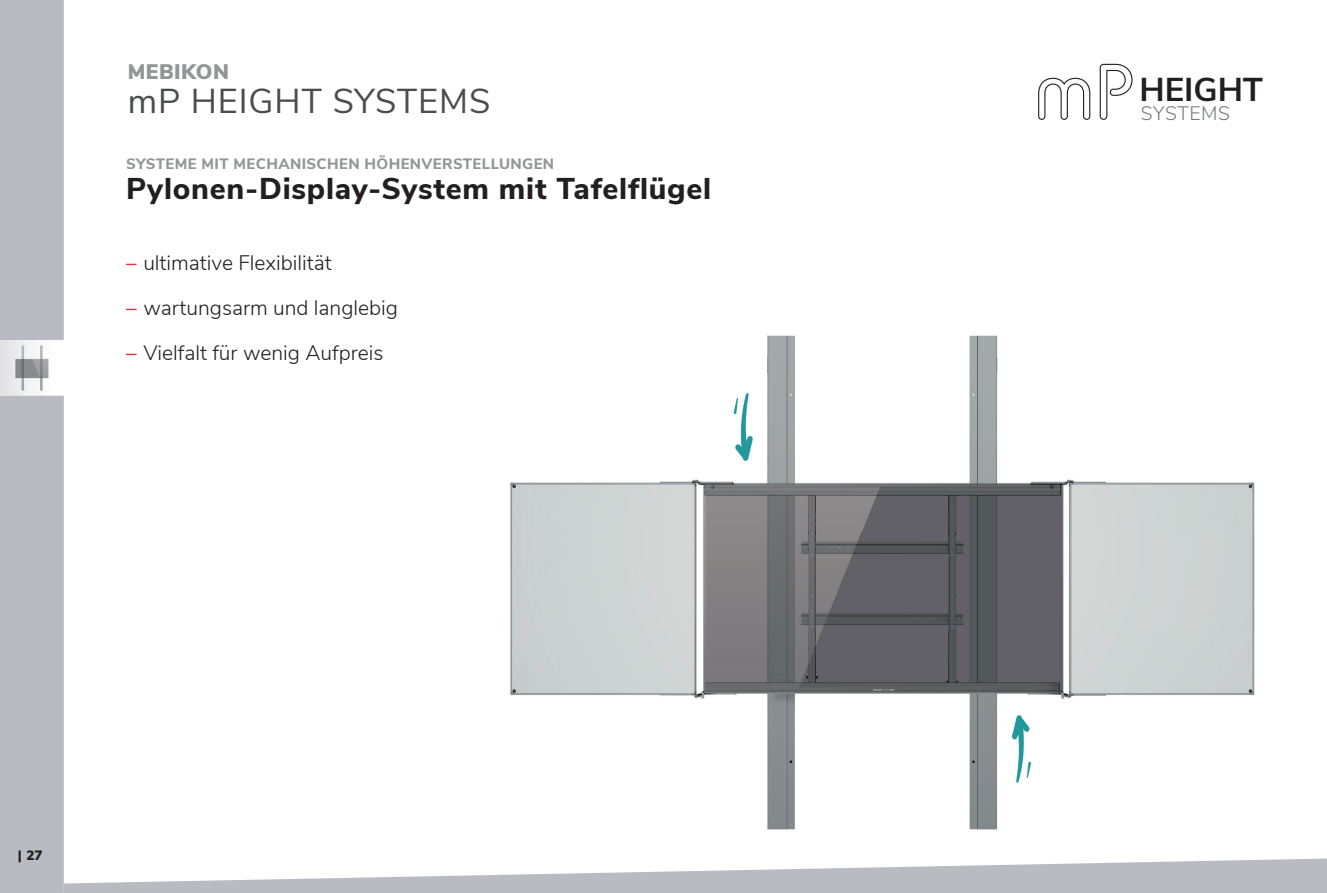
<style>
.page{position:relative;width:1327px;height:893px;background:#fff}
.page>*{position:absolute;margin:0;border:0;box-sizing:border-box;transform-origin:0 0}
.t1{font:34.5px "Nunito Sans";letter-spacing:.025em;color:#4b4c4d}
.t2{font:700 33px "Nunito Sans";color:#231f20}
.t3{font:800 30px "Nunito Sans";letter-spacing:.025em;color:#231f20}
.t4{font:300 21px "Nunito Sans";color:#231f20}
.t5{font:900 21px "Nunito Sans";letter-spacing:.025em;color:#939598}
.t6{font:300 19.5px "Nunito Sans";letter-spacing:.025em;color:#76787b}
.t7{font:800 15px "Nunito Sans";letter-spacing:.025em;color:#939598}
.t8{font:900 13.5px "Nunito Sans";color:#231f20}
.s1{font-weight:600;color:#ee2d2d}
</style>
<div class="page">
<div style="left:0;top:0;width:64px;height:893px;background:#b8bbc2"></div>
<img style="left:510px;top:335px;width:745px;height:495px">
<svg style="left:1038px;top:77px;width:53px;height:43px"></svg>
<svg style="left:1099px;top:64px;width:34px;height:56px"></svg>
<svg style="left:64px;top:858px;width:1263px;height:35px"></svg>
<svg style="left:0;top:340px;width:64px;height:55px"></svg>
<img style="left:15px;top:345px;width:34px;height:46px">
<p class="t5" style="left:128px;top:56px;width:103px">MEBIKON</p>
<h1 class="t1" style="left:128px;top:76px;width:364px">mP HEIGHT SYSTEMS</h1>
<p class="t7" style="left:126px;top:153px;width:429px">SYSTEME MIT MECHANISCHEN HÖHENVERSTELLUNGEN</p>
<h3 class="t3" style="left:126px;top:167px;width:586px">Pylonen-Display-System mit Tafelflügel</h3>
<p class="t4" style="left:126px;top:247px;width:207px"><span class="s1">–</span> ultimative Flexibilität</p>
<p class="t4" style="left:126px;top:292px;width:273px"><span class="s1">–</span> wartungsarm und langlebig</p>
<p class="t4" style="left:126px;top:337px;width:259px"><span class="s1">–</span> Vielfalt für wenig Aufpreis</p>
<p class="t8" style="left:18px;top:845px;width:26px">| 27</p>
<h2 class="t2" style="left:1139px;top:65px;width:125px">HEIGHT</h2>
<p class="t6" style="left:1140px;top:99px;width:91px">SYSTEMS</p>
</div>
